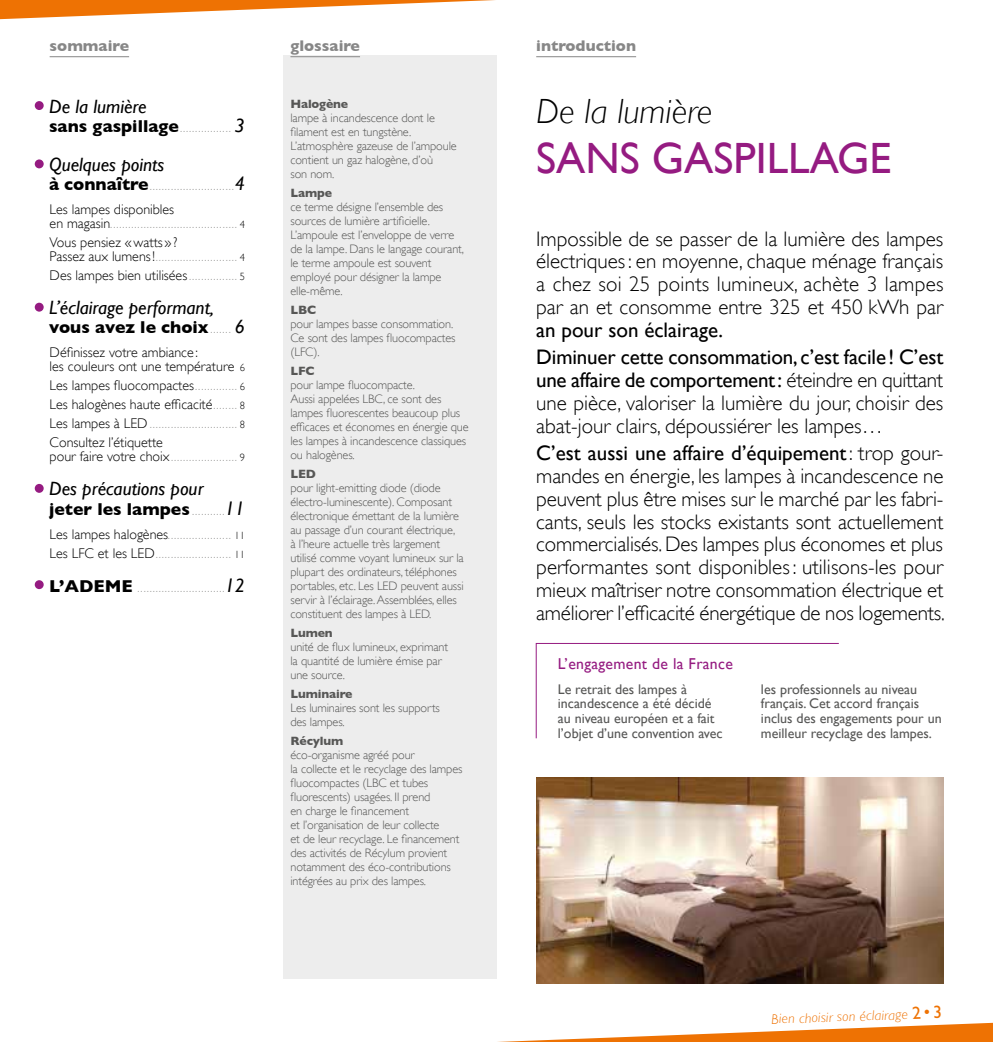
<style>
.page{position:relative;width:993px;height:1042px;background:#fff}
.page>*{position:absolute;margin:0;border:0;box-sizing:border-box;transform-origin:0 0}
.t1{font:43.75px "Gill Sans";color:#951b81}
.t2{font:italic 300 35px "Gill Sans";color:#000}
.t3{font:300 21px/22.8px "Gill Sans";color:#000;text-align:justify}
.t4{font:21px/27.7px "Gill Sans";letter-spacing:-.005em;color:#000}
.t5{font:italic 19.25px "Gill Sans";color:#000}
.t6{font:700 17.5px "Gill Sans";color:#000}
.t7{font:700 15.75px "Gill Sans";color:#878787}
.t8{font:15.75px "Gill Sans";letter-spacing:.02em;color:#951b81}
.t9{font:300 14px/14px "Gill Sans";color:#000}
.t10{font:14px/14.9px "Gill Sans";color:#575756}
.t11{font:italic 300 14px "Gill Sans";color:#ee7203}
.t12{font:300 12.25px/14px "Gill Sans";letter-spacing:-.01em;color:#575756}
.t13{font:700 12.25px "Gill Sans";letter-spacing:-.01em;color:#575756}
.t14{font:700 5.25px "Gill Sans";color:#9d9d9c}
.s1{font-weight:300;font-size:10.5px;color:#000}
.s2{font-size:10.5px}
.s3{font-weight:400}
.s4{font-weight:400;font-style:normal;font-size:17.5px}
.s5{font-style:normal;font-size:17.5px}
</style>
<div class="page">
<svg style="left:0;top:0;width:495px;height:20px"></svg>
<svg style="left:497px;top:1022px;width:495px;height:20px"></svg>
<hr style="left:536px;top:56px;width:100px;height:1px;background:#878787">
<div style="left:283px;top:56px;width:213px;height:923px;background:#ededed"></div>
<hr style="left:50px;top:56px;width:79px;height:1px;background:#878787">
<hr style="left:290px;top:56px;width:70px;height:1px;background:#878787">
<svg style="left:535px;top:643px;width:304px;height:96px"></svg>
<img style="left:536px;top:778px;width:407px;height:206px">
<div style="left:35px;top:101px;width:9px;height:9px;background:#951b81;border-radius:50%"></div>
<div style="left:35px;top:159px;width:9px;height:9px;background:#951b81;border-radius:50%"></div>
<div style="left:35px;top:303px;width:9px;height:9px;background:#951b81;border-radius:50%"></div>
<div style="left:35px;top:484px;width:9px;height:9px;background:#951b81;border-radius:50%"></div>
<div style="left:35px;top:580px;width:9px;height:9px;background:#951b81;border-radius:50%"></div>
<p class="t7" style="left:50px;top:36px;width:81px">sommaire</p>
<p class="t7" style="left:290px;top:36px;width:71px">glossaire</p>
<h3 class="t5" style="left:49px;top:95px;width:99px">De la lumière</h3>
<h3 class="t6" style="left:49px;top:116px;width:131px">sans gaspillage</h3>
<p class="t14" style="left:180px;top:127px;width:52px">. . . . . . . . . . . . . . . . .</p>
<h3 class="t5" style="left:235px;top:114px;width:12px">3</h3>
<h3 class="t5" style="left:49px;top:153px;width:117px">Quelques points</h3>
<h3 class="t6" style="left:49px;top:174px;width:101px">à connaître</h3>
<p class="t14" style="left:150px;top:185px;width:82px">. . . . . . . . . . . . . . . . . . . . . . . . . . .</p>
<h3 class="t5" style="left:235px;top:173px;width:12px">4</h3>
<p class="t9" style="left:50px;top:202px;width:126px">Les lampes disponibles en magasin</p>
<p class="t14" style="left:111px;top:223px;width:136px">. . . . . . . . . . . . . . . . . . . . . . . . . . . . . . . . . . . . . . . . . <span class="s1">4</span></p>
<p class="t9" style="left:50px;top:235px;width:129px">Vous pensiez «watts»?<br>Passez aux lumens!</p>
<p class="t14" style="left:156px;top:256px;width:90px">. . . . . . . . . . . . . . . . . . . . . . . . . . <span class="s1">4</span></p>
<p class="t9" style="left:50px;top:268px;width:139px">Des lampes bien utilisées</p>
<p class="t14" style="left:189px;top:275px;width:57px">. . . . . . . . . . . . . . . <span class="s1">5</span></p>
<h3 class="t5" style="left:49px;top:297px;width:166px">L’éclairage performant,</h3>
<h3 class="t6" style="left:49px;top:317px;width:161px">vous avez le choix</h3>
<p class="t14" style="left:211px;top:328px;width:21px">. . . . . . .</p>
<h3 class="t5" style="left:235px;top:316px;width:12px">6</h3>
<p class="t9" style="left:50px;top:346px;width:197px">Définissez votre ambiance :<br>les couleurs ont une température <span class="s2">6</span></p>
<p class="t9" style="left:50px;top:379px;width:146px">Les lampes fluocompactes</p>
<p class="t14" style="left:195px;top:385px;width:51px">. . . . . . . . . . . . . <span class="s1">6</span></p>
<p class="t9" style="left:50px;top:397px;width:164px">Les halogènes haute efficacité</p>
<p class="t14" style="left:214px;top:404px;width:33px">. . . . . . . <span class="s1">8</span></p>
<p class="t9" style="left:50px;top:416px;width:99px">Les lampes à LED</p>
<p class="t14" style="left:150px;top:423px;width:96px">. . . . . . . . . . . . . . . . . . . . . . . . . . . . <span class="s1">8</span></p>
<p class="t9" style="left:50px;top:435px;width:121px">Consultez l’étiquette pour faire votre choix</p>
<p class="t14" style="left:171px;top:456px;width:75px">. . . . . . . . . . . . . . . . . . . . . <span class="s1">9</span></p>
<h3 class="t5" style="left:49px;top:478px;width:156px">Des précautions pour</h3>
<h3 class="t6" style="left:49px;top:498px;width:142px">jeter les lampes</h3>
<p class="t14" style="left:192px;top:510px;width:30px">. . . . . . . . . .</p>
<h3 class="t5" style="left:225px;top:497px;width:22px">11</h3>
<p class="t9" style="left:50px;top:527px;width:120px">Les lampes halogènes</p>
<p class="t14" style="left:168px;top:534px;width:78px">. . . . . . . . . . . . . . . . . . . . <span class="s1">11</span></p>
<p class="t9" style="left:50px;top:546px;width:106px">Les LFC et les LED</p>
<p class="t14" style="left:156px;top:553px;width:90px">. . . . . . . . . . . . . . . . . . . . . . . . <span class="s1">11</span></p>
<h3 class="t6" style="left:49px;top:575px;width:85px">L’ADEME</h3>
<p class="t14" style="left:138px;top:587px;width:88px">.............................</p>
<h3 class="t5" style="left:225px;top:574px;width:22px">12</h3>
<p class="t13" style="left:290px;top:96px;width:59px">Halogène</p>
<p class="t12" style="left:290px;top:111px;width:168px">lampe à incandescence dont le filament est en tungstène.<br>L’atmosphère gazeuse de l’ampoule contient un gaz halogène, d’où<br>son nom.</p>
<p class="t13" style="left:290px;top:185px;width:43px">Lampe</p>
<p class="t12" style="left:290px;top:200px;width:175px">ce terme désigne l’ensemble des sources de lumière artificielle.<br>L’ampoule est l’enveloppe de verre de la lampe. Dans le langage courant, le terme ampoule est souvent employé pour désigner la lampe elle-même.</p>
<p class="t13" style="left:290px;top:302px;width:27px">LBC</p>
<p class="t12" style="left:290px;top:317px;width:166px">pour lampes basse consommation.<br>Ce sont des lampes fluocompactes (LFC).</p>
<p class="t13" style="left:290px;top:363px;width:26px">LFC</p>
<p class="t12" style="left:290px;top:378px;width:179px">pour lampe fluocompacte.<br>Aussi appelées LBC, ce sont des lampes fluorescentes beaucoup plus efficaces et économes en énergie que les lampes à incandescence classiques ou halogènes.</p>
<p class="t13" style="left:290px;top:466px;width:27px">LED</p>
<p class="t12" style="left:290px;top:480px;width:175px">pour light-emitting diode (diode électro-luminescente). Composant électronique émettant de la lumière au passage d’un courant électrique,<br>à l’heure actuelle très largement utilisé comme voyant lumineux sur la plupart des ordinateurs, téléphones portables, etc. Les LED peuvent aussi servir à l’éclairage. Assemblées, elles constituent des lampes à LED.</p>
<p class="t13" style="left:290px;top:625px;width:44px">Lumen</p>
<p class="t12" style="left:290px;top:639px;width:159px">unité de flux lumineux, exprimant la quantité de lumière émise par une source.</p>
<p class="t13" style="left:290px;top:686px;width:63px">Luminaire</p>
<p class="t12" style="left:290px;top:700px;width:151px">Les luminaires sont les supports des lampes.</p>
<p class="t13" style="left:290px;top:733px;width:54px">Récylum</p>
<p class="t12" style="left:290px;top:747px;width:173px">éco-organisme agréé pour<br>la collecte et le recyclage des lampes fluocompactes (LBC et tubes fluorescents) usagées. Il prend<br>en charge le financement<br>et l’organisation de leur collecte<br>et de leur recyclage. Le financement des activités de Récylum provient notamment des éco-contributions intégrées au prix des lampes.</p>
<p class="t7" style="left:536px;top:36px;width:101px">introduction</p>
<h2 class="t2" style="left:536px;top:92px;width:178px">De la lumière</h2>
<h1 class="t1" style="left:536px;top:133px;width:356px">SANS GASPILLAGE</h1>
<h3 class="t3" style="left:536px;top:227px;width:408px">Impossible de se passer de la lumière des lampes électriques: en moyenne, chaque ménage français a chez soi 25 points lumineux, achète 3 lampes par an et consomme entre 325 et 450 kWh par</h3>
<h3 class="t4" style="left:536px;top:315px;width:408px">an pour son éclairage.<br>Diminuer cette consommation, c’est facile! C’est</h3>
<h3 class="t3" style="left:536px;top:369px;width:408px"><span class="s3">une affaire de comportement:</span> éteindre en quittant une pièce, valoriser la lumière du jour, choisir des abat-jour clairs, dépoussiérer les lampes…</h3>
<p class="t3" style="left:536px;top:442px;width:410px"><span class="s3">C’est aussi une affaire d’équipement</span>: trop gour&shy;mandes en énergie, les lampes à incandescence ne peuvent plus être mises sur le marché par les fabri&shy;cants, seuls les stocks existants sont actuellement commercialisés. Des lampes plus économes et plus performantes sont disponibles: utilisons-les pour mieux maîtriser notre consommation électrique et améliorer l’efficacité énergétique de nos logements.</p>
<p class="t8" style="left:557px;top:654px;width:176px">L’engagement de la France</p>
<p class="t10" style="left:557px;top:681px;width:166px">Le retrait des lampes à incandescence a été décidé au niveau européen et a fait l’objet d’une convention avec</p>
<p class="t10" style="left:760px;top:681px;width:182px">les professionnels au niveau français. Cet accord français inclus des engagements pour un meilleur recyclage des lampes.</p>
<p class="t11" style="left:770px;top:1011px;width:172px;rotate:-2deg">Bien choisir son éclairage <span class="s4">2</span><span class="s5">•</span><span class="s4">3</span></p>
</div>
